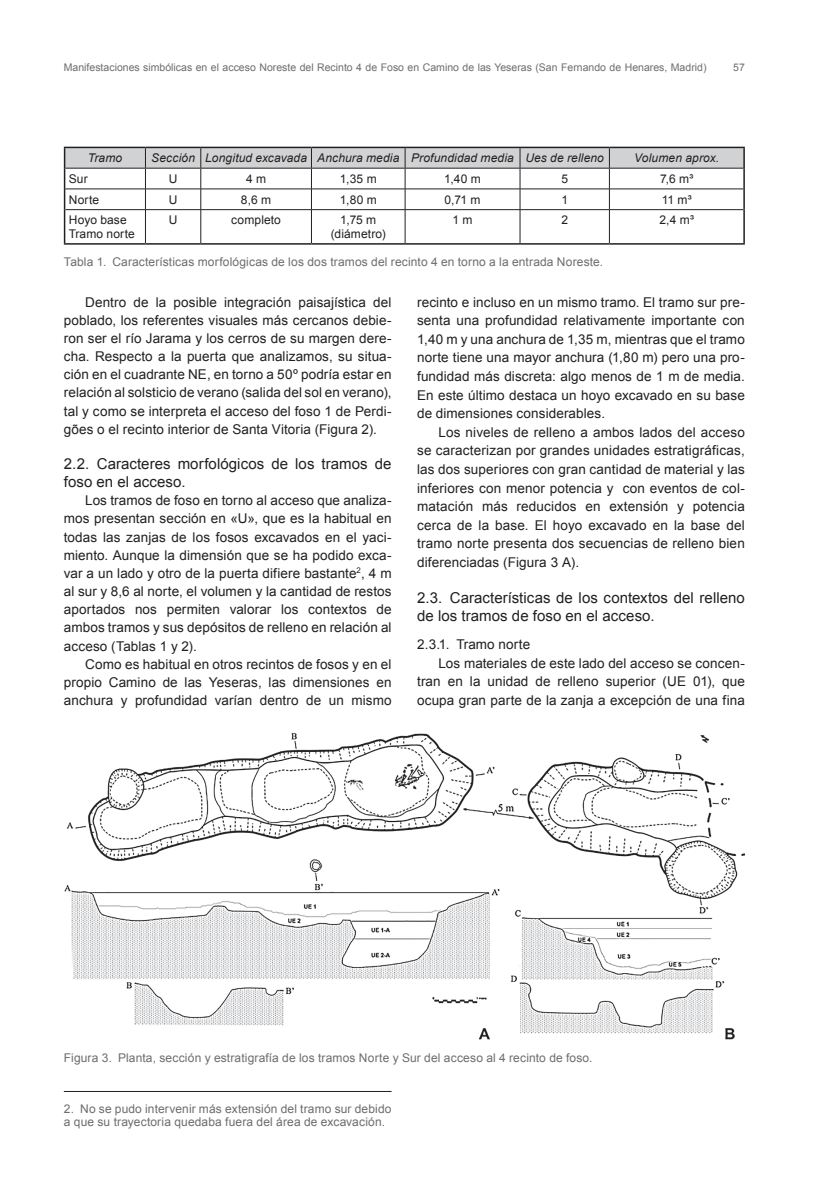
<style>
.page{position:relative;width:830px;height:1191px;background:#fff}
.page>*{position:absolute;margin:0;border:0;box-sizing:border-box;transform-origin:0 0}
.t1{font:15px/18.1px "Arial";letter-spacing:.005em;color:#231f20}
.t2{font:13.5px/18.1px "Arial";letter-spacing:.005em;color:#231f20;text-align:justify}
.t3{font:12px/13.5px "Arial";letter-spacing:.01em;color:#6c6d70}
.t4{font:12px/13.5px "Arial";letter-spacing:.01em;color:#231f20}
.t5{font:italic 12px "Arial";letter-spacing:.01em;color:#231f20}
.t6{font:10.5px "Arial";color:#6c6d70}
</style>
<div class="page">
<hr style="left:64px;top:210px;width:1px;height:33px;background:#231f20">
<hr style="left:743px;top:210px;width:1px;height:33px;background:#231f20">
<hr style="left:64px;top:243px;width:81px;height:2px;background:#231f20">
<hr style="left:145px;top:243px;width:56px;height:2px;background:#231f20">
<hr style="left:201px;top:243px;width:110px;height:2px;background:#231f20">
<hr style="left:311px;top:243px;width:94px;height:2px;background:#231f20">
<hr style="left:405px;top:243px;width:114px;height:2px;background:#231f20">
<hr style="left:519px;top:243px;width:90px;height:2px;background:#231f20">
<hr style="left:609px;top:243px;width:135px;height:2px;background:#231f20">
<svg style="left:64px;top:147px;width:680px;height:63px"></svg>
<hr style="left:145px;top:210px;width:1px;height:33px;background:#231f20">
<hr style="left:200px;top:210px;width:1px;height:33px;background:#231f20">
<hr style="left:311px;top:210px;width:1px;height:33px;background:#231f20">
<hr style="left:404px;top:210px;width:1px;height:33px;background:#231f20">
<hr style="left:519px;top:210px;width:1px;height:33px;background:#231f20">
<hr style="left:608px;top:210px;width:1px;height:33px;background:#231f20">
<hr style="left:65px;top:189px;width:80px;height:1px;background:#231f20">
<hr style="left:145px;top:189px;width:56px;height:1px;background:#231f20">
<hr style="left:201px;top:189px;width:110px;height:1px;background:#231f20">
<hr style="left:311px;top:189px;width:94px;height:1px;background:#231f20">
<hr style="left:405px;top:189px;width:114px;height:1px;background:#231f20">
<hr style="left:519px;top:189px;width:90px;height:1px;background:#231f20">
<hr style="left:609px;top:189px;width:134px;height:1px;background:#231f20">
<hr style="left:65px;top:209px;width:80px;height:1px;background:#231f20">
<hr style="left:145px;top:209px;width:56px;height:1px;background:#231f20">
<hr style="left:201px;top:209px;width:110px;height:1px;background:#231f20">
<hr style="left:311px;top:209px;width:94px;height:1px;background:#231f20">
<hr style="left:405px;top:209px;width:114px;height:1px;background:#231f20">
<hr style="left:519px;top:209px;width:90px;height:1px;background:#231f20">
<hr style="left:609px;top:209px;width:134px;height:1px;background:#231f20">
<img style="left:64px;top:732px;width:680px;height:308px">
<hr style="left:64px;top:1091px;width:327px;height:1px;background:#231f20">
<p class="t6" style="left:64px;top:62px;width:644px">Manifestaciones simbólicas en el acceso Noreste del Recinto 4 de Foso en Camino de las Yeseras (San Fernando de Henares, Madrid)</p>
<p class="t6" style="left:732px;top:62px;width:13px">57</p>
<p class="t5" style="left:88px;top:151px;width:36px">Tramo</p>
<p class="t5" style="left:151px;top:151px;width:454px">Sección Longitud excavada Anchura media Profundidad media Ues de relleno</p>
<p class="t5" style="left:634px;top:151px;width:86px">Volumen aprox.</p>
<p class="t4" style="left:69px;top:172px;width:20px">Sur</p>
<p class="t4" style="left:169px;top:172px;width:10px">U</p>
<p class="t4" style="left:246px;top:172px;width:22px">4 m</p>
<p class="t4" style="left:340px;top:172px;width:38px">1,35 m</p>
<p class="t4" style="left:444px;top:172px;width:38px">1,40 m</p>
<p class="t4" style="left:561px;top:172px;width:8px">5</p>
<p class="t4" style="left:659px;top:172px;width:35px">7,6 m³</p>
<p class="t4" style="left:69px;top:193px;width:32px">Norte</p>
<p class="t4" style="left:169px;top:193px;width:10px">U</p>
<p class="t4" style="left:241px;top:193px;width:32px">8,6 m</p>
<p class="t4" style="left:339px;top:193px;width:38px">1,80 m</p>
<p class="t4" style="left:444px;top:193px;width:38px">0,71 m</p>
<p class="t4" style="left:561px;top:193px;width:8px">1</p>
<p class="t4" style="left:661px;top:193px;width:31px">11 m³</p>
<p class="t4" style="left:69px;top:213px;width:67px">Hoyo base<br>Tramo norte</p>
<p class="t4" style="left:169px;top:213px;width:10px">U</p>
<p class="t4" style="left:231px;top:213px;width:51px">completo</p>
<p class="t4" style="left:331px;top:213px;width:56px;text-align:center">1,75 m (diámetro)</p>
<p class="t4" style="left:452px;top:213px;width:22px">1 m</p>
<p class="t4" style="left:561px;top:213px;width:8px">2</p>
<p class="t4" style="left:659px;top:213px;width:36px">2,4 m³</p>
<p class="t3" style="left:64px;top:255px;width:540px">Tabla 1. Características morfológicas de los dos tramos del recinto 4 en torno a la entrada Noreste.</p>
<p class="t2" style="left:64px;top:293px;width:329px;text-indent:21px">Dentro de la posible integración paisajística del poblado, los referentes visuales más cercanos debie&shy;ron ser el río Jarama y los cerros de su margen dere&shy;cha. Respecto a la puerta que analizamos, su situa&shy;ción en el cuadrante NE, en torno a 50º podría estar en relación al solsticio de verano (salida del sol en verano), tal y como se interpreta el acceso del foso 1 de Perdi&shy;gões o el recinto interior de Santa Vitoria (Figura 2).</p>
<p class="t1" style="left:64px;top:454px;width:329px">2.2. Caracteres morfológicos de los tramos de foso en el acceso.</p>
<p class="t2" style="left:64px;top:491px;width:329px;text-indent:21px">Los tramos de foso en torno al acceso que analiza&shy;mos presentan sección en «U», que es la habitual en todas las zanjas de los fosos excavados en el yaci&shy;miento. Aunque la dimensión que se ha podido exca&shy;var a un lado y otro de la puerta difiere bastante<sup>2</sup>, 4 m al sur y 8,6 al norte, el volumen y la cantidad de restos aportados nos permiten valorar los contextos de ambos tramos y sus depósitos de relleno en relación al acceso (Tablas 1 y 2).</p>
<p class="t2" style="left:64px;top:655px;width:329px;text-indent:21px">Como es habitual en otros recintos de fosos y en el propio Camino de las Yeseras, las dimensiones en anchura y profundidad varían dentro de un mismo</p>
<p class="t2" style="left:417px;top:292px;width:329px;line-height:18.6px">recinto e incluso en un mismo tramo. El tramo sur pre&shy;senta una profundidad relativamente importante con 1,40 m y una anchura de 1,35 m, mientras que el tramo norte tiene una mayor anchura (1,80 m) pero una pro&shy;fundidad más discreta: algo menos de 1 m de media.<br>En este último destaca un hoyo excavado en su base de dimensiones considerables.</p>
<p class="t2" style="left:417px;top:423px;width:329px;line-height:18.6px;text-indent:21px">Los niveles de relleno a ambos lados del acceso se caracterizan por grandes unidades estratigráficas, las dos superiores con gran cantidad de material y las inferiores con menor potencia y con eventos de col&shy;matación más reducidos en extensión y potencia cerca de la base. El hoyo excavado en la base del tramo norte presenta dos secuencias de relleno bien diferenciadas (Figura 3 A).</p>
<p class="t1" style="left:417px;top:588px;width:329px;line-height:18.6px">2.3. Características de los contextos del relleno de los tramos de foso en el acceso.</p>
<p class="t2" style="left:417px;top:635px;width:114px">2.3.1. Tramo norte</p>
<p class="t2" style="left:438px;top:654px;width:308px">Los materiales de este lado del acceso se concen-</p>
<p class="t2" style="left:417px;top:672px;width:329px">tran en la unidad de relleno superior (UE 01), que</p>
<p class="t2" style="left:417px;top:691px;width:329px">ocupa gran parte de la zanja a excepción de una fina</p>
<p class="t3" style="left:64px;top:1051px;width:530px">Figura 3. Planta, sección y estratigrafía de los tramos Norte y Sur del acceso al 4 recinto de foso.</p>
<p class="t3" style="left:64px;top:1101px;width:329px">2. No se pudo intervenir más extensión del tramo sur debido a que su trayectoria quedaba fuera del área de excavación.</p>
</div>
